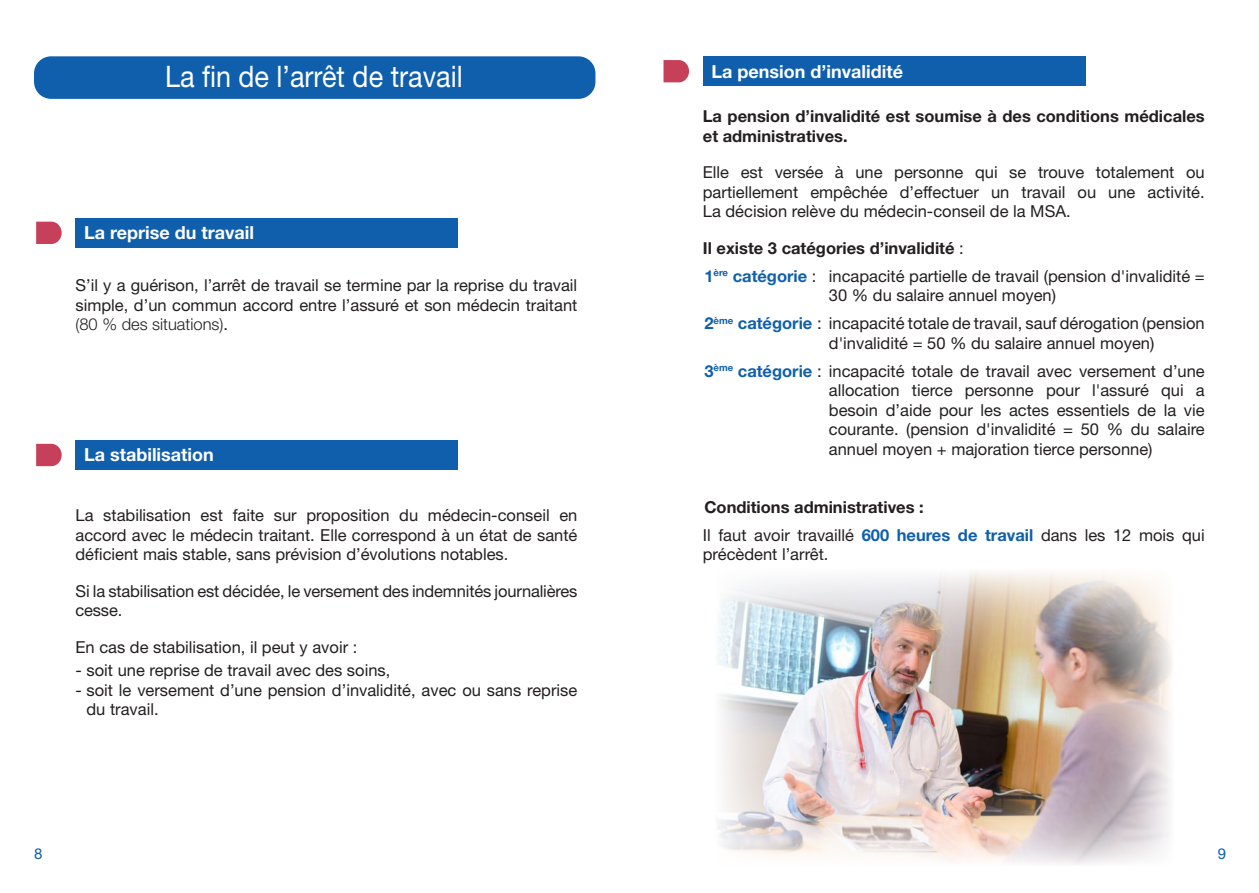
<style>
.page{position:relative;width:1259px;height:893px;background:#fff}
.page>*{position:absolute;margin:0;border:0;box-sizing:border-box;transform-origin:0 0}
.t1{font:29.7px "Helvetica Neue LT Std";color:#fff;scale:.91 1}
.t2{font:700 18px "Helvetica Neue LT Std";color:#fff}
.t3{font:16.5px/19.5px "Helvetica Neue LT Std";color:#231f20}
.t4{font:700 16.5px/19.5px "Helvetica Neue LT Std";color:#231f20}
.t5{font:15px "Helvetica Neue LT Std";color:#0f5fad}
.s1{font-weight:300}
.s2{font-weight:400}
.s3{font-weight:700;color:#0f5fad}
</style>
<div class="page">
<div style="left:34px;top:56px;width:561px;height:43px;background:#0f5fad;border-radius:17px"></div>
<div style="left:75px;top:218px;width:383px;height:30px;background:#0f5fad"></div>
<div style="left:75px;top:440px;width:383px;height:30px;background:#0f5fad"></div>
<div style="left:703px;top:56px;width:382px;height:30px;background:#0f5fad"></div>
<svg style="left:36px;top:222px;width:26px;height:22px"></svg>
<svg style="left:36px;top:444px;width:26px;height:22px"></svg>
<svg style="left:663px;top:60px;width:26px;height:22px"></svg>
<img style="left:718px;top:571px;width:454px;height:293px">
<p class="t1" style="left:165px;top:59px;width:328px">La fin de l’arrêt de travail</p>
<p class="t2" style="left:84px;top:222px;width:171px">La reprise du travail</p>
<p class="t3" style="left:75px;top:276px;width:503px;text-align:justify">S’il y a guérison, l’arrêt de travail se termine par la reprise du travail simple, d’un commun accord entre l’assuré et son médecin traitant <span class="s1">(80 % des situations)</span>.</p>
<p class="t2" style="left:84px;top:444px;width:131px">La stabilisation</p>
<p class="t3" style="left:75px;top:505px;width:503px;text-align:justify">La stabilisation est faite sur proposition du médecin-conseil en accord avec le médecin traitant. Elle correspond à un état de santé déficient mais stable, sans prévision d’évolutions notables.</p>
<p class="t3" style="left:75px;top:581px;width:503px">Si la stabilisation est décidée, le versement des indemnités journalières cesse.</p>
<p class="t3" style="left:75px;top:637px;width:283px">En cas de stabilisation, il peut y avoir :</p>
<p class="t3" style="left:75px;top:660px;width:316px">- soit une reprise de travail avec des soins,</p>
<p class="t3" style="left:86px;top:680px;width:492px;text-indent:-11px">- soit le versement d’une pension d’invalidité, avec ou sans reprise du travail.</p>
<p class="t2" style="left:711px;top:60px;width:193px">La pension d’invalidité</p>
<p class="t4" style="left:703px;top:106px;width:503px">La pension d’invalidité est soumise à des conditions médicales et administratives.</p>
<p class="t3" style="left:703px;top:163px;width:503px;text-align:justify">Elle est versée à une personne qui se trouve totalement ou partiellement empêchée d’effectuer un travail ou une activité.<br>La décision relève du médecin-conseil de la MSA.</p>
<p class="t4" style="left:703px;top:238px;width:262px">Il existe 3 catégories d’invalidité <span class="s2">:</span></p>
<p class="t3" style="left:829px;top:266px;width:377px;text-indent:-124px"><span class="s3">1</span><sup>ère</sup> <span class="s3">catégorie</span> : incapacité partielle de travail (pension d'invalidité =<br>30 % du salaire annuel moyen)</p>
<p class="t3" style="left:829px;top:314px;width:377px;text-indent:-124px"><span class="s3">2</span><sup>ème</sup> <span class="s3">catégorie</span> : incapacité totale de travail, sauf dérogation (pension d'invalidité = 50 % du salaire annuel moyen)</p>
<p class="t3" style="left:829px;top:361px;width:377px;text-align:justify;text-indent:-124px"><span class="s3">3</span><sup>ème</sup> <span class="s3">catégorie</span> : incapacité totale de travail avec versement d’une allocation tierce personne pour l'assuré qui a besoin d’aide pour les actes essentiels de la vie courante. (pension d'invalidité = 50 % du salaire annuel moyen + majoration tierce personne)</p>
<p class="t4" style="left:704px;top:497px;width:221px">Conditions administratives :</p>
<p class="t3" style="left:703px;top:525px;width:503px">Il faut avoir travaillé <span class="s3">600 heures de travail</span> dans les 12 mois qui précèdent l’arrêt.</p>
<p class="t5" style="left:34px;top:845px;width:10px">8</p>
<p class="t5" style="left:1217px;top:845px;width:10px">9</p>
</div>
